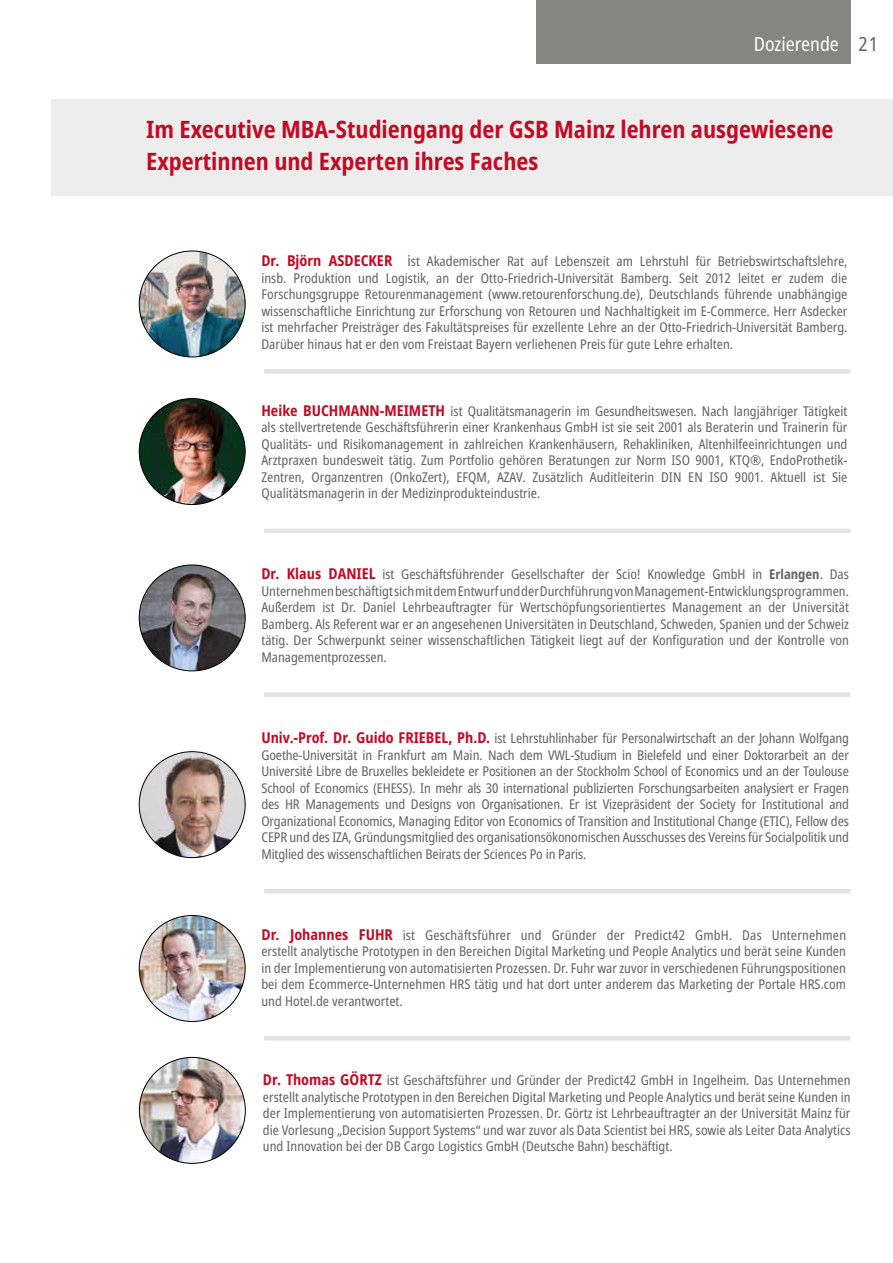
<style>
.page{position:relative;width:893px;height:1263px;background:#fff}
.page>*{position:absolute;margin:0;border:0;box-sizing:border-box;transform-origin:0 0}
.t1{font:700 condensed 24px/32px "Noto Sans";color:#c10b25}
.t2{font:condensed 19.5px "Noto Sans";color:#fff}
.t3{font:condensed 13.5px/16.5px "Noto Sans";color:#646463;text-align:justify}
.s1{color:#646463}
.s2{font-weight:700;font-size:15px;color:#c10b25}
.s3{font-size:15px}
.s4{font-weight:700}
</style>
<div class="page">
<div style="left:536px;top:0;width:314px;height:64px;background:#858584"></div>
<div style="left:51px;top:100px;width:842px;height:96px;background:#ededed"></div>
<div style="left:264px;top:692px;width:586px;height:5px;background:#e3e3e2"></div>
<img style="left:139px;top:565px;width:106px;height:106px;border-radius:53px">
<div style="left:139px;top:399px;width:106px;height:105px;background:#07321c;border-radius:50%"></div>
<img style="left:151px;top:399px;width:82px;height:105px">
<div style="left:264px;top:369px;width:586px;height:5px;background:#e3e3e2"></div>
<hr style="left:264px;top:529px;width:586px;height:4px;background:#e3e3e2">
<hr style="left:264px;top:889px;width:586px;height:4px;background:#e3e3e2">
<hr style="left:264px;top:1036px;width:586px;height:4px;background:#e3e3e2">
<img style="left:139px;top:752px;width:106px;height:106px;border-radius:53px">
<img style="left:139px;top:915px;width:106px;height:106px;border-radius:53px">
<img style="left:139px;top:1057px;width:106px;height:106px;border-radius:53px">
<img style="left:139px;top:251px;width:106px;height:106px;border-radius:53px">
<h2 class="t2" style="left:754px;top:30px;width:126px">Dozierende <span class="s1">21</span></h2>
<h1 class="t1" style="left:146px;top:114px;width:689px">Im Executive MBA-Studiengang der GSB Mainz lehren ausgewiesene<br>Expertinnen und Experten ihres Faches</h1>
<p class="t3" style="left:261px;top:253px;width:588px"><span class="s2">Dr. Björn ASDECKER</span> <span class="s3">i</span>st Akademischer Rat auf Lebenszeit am Lehrstuhl für Betriebswirtschaftslehre, insb. Produktion und Logistik, an der Otto-Friedrich-Universität Bamberg. Seit 2012 leitet er zudem die Forschungsgruppe Retourenmanagement (www.retourenforschung.de), Deutschlands führende unabhängige wissenschaftliche Einrichtung zur Erforschung von Retouren und Nachhaltigkeit im E-Commerce. Herr Asdecker ist mehrfacher Preisträger des Fakultätspreises für exzellente Lehre an der Otto-Friedrich-Universität Bamberg.<br>Darüber hinaus hat er den vom Freistaat Bayern verliehenen Preis für gute Lehre erhalten.</p>
<p class="t3" style="left:261px;top:403px;width:588px"><span class="s2">Heike BUCHMANN-MEIMETH</span> ist Qualitätsmanagerin im Gesundheitswesen. Nach langjähriger Tätigkeit als stellvertretende Geschäftsführerin einer Krankenhaus GmbH ist sie seit 2001 als Beraterin und Trainerin für Qualitäts- und Risikomanagement in zahlreichen Krankenhäusern, Rehakliniken, Altenhilfeeinrichtungen und Arztpraxen bundesweit tätig. Zum Portfolio gehören Beratungen zur Norm ISO 9001, KTQ®, EndoProthetik-Zentren, Organzentren (OnkoZert), EFQM, AZAV. Zusätzlich Auditleiterin DIN EN ISO 9001. Aktuell ist Sie Qualitätsmanagerin in der Medizinprodukteindustrie.</p>
<p class="t3" style="left:261px;top:567px;width:589px"><span class="s2">Dr. Klaus DANIEL</span> ist Geschäftsführender Gesellschafter der Scio! Knowledge GmbH in <span class="s4">Erlangen</span>. Das Unternehmen beschäftigt sich mit dem Entwurf und der Durchführung von Management-Entwicklungsprogrammen.<br>Außerdem ist Dr. Daniel Lehrbeauftragter für Wertschöpfungsorientiertes Management an der Universität Bamberg. Als Referent war er an angesehenen Universitäten in Deutschland, Schweden, Spanien und der Schweiz tätig. Der Schwerpunkt seiner wissenschaftlichen Tätigkeit liegt auf der Konfiguration und der Kontrolle von Managementprozessen.</p>
<p class="t3" style="left:261px;top:730px;width:589px"><span class="s2">Univ.-Prof. Dr. Guido FRIEBEL, Ph.D.</span> ist Lehrstuhlinhaber für Personalwirtschaft an der Johann Wolfgang Goethe-Universität in Frankfurt am Main. Nach dem VWL-Studium in Bielefeld und einer Doktorarbeit an der Université Libre de Bruxelles bekleidete er Positionen an der Stockholm School of Economics und an der Toulouse School of Economics (EHESS). In mehr als 30 international publizierten Forschungsarbeiten analysiert er Fragen des HR Managements und Designs von Organisationen. Er ist Vizepräsident der Society for Institutional and Organizational Economics, Managing Editor von Economics of Transition and Institutional Change (ETIC), Fellow des CEPR und des IZA, Gründungsmitglied des organisationsökonomischen Ausschusses des Vereins für Socialpolitik und Mitglied des wissenschaftlichen Beirats der Sciences Po in Paris.</p>
<p class="t3" style="left:261px;top:927px;width:586px"><span class="s2">Dr. Johannes FUHR</span> ist Geschäftsführer und Gründer der Predict42 GmbH. Das Unternehmen erstellt analytische Prototypen in den Bereichen Digital Marketing und People Analytics und berät seine Kunden in der Implementierung von automatisierten Prozessen. Dr. Fuhr war zuvor in verschiedenen Führungspositionen bei dem Ecommerce-Unternehmen HRS tätig und hat dort unter anderem das Marketing der Portale HRS.com und Hotel.de verantwortet.</p>
<p class="t3" style="left:263px;top:1072px;width:589px"><span class="s2">Dr. Thomas GÖRTZ</span> ist Geschäftsführer und Gründer der Predict42 GmbH in Ingelheim. Das Unternehmen erstellt analytische Prototypen in den Bereichen Digital Marketing und People Analytics und berät seine Kunden in der Implementierung von automatisierten Prozessen. Dr. Görtz ist Lehrbeauftragter an der Universität Mainz für die Vorlesung „Decision Support Systems“ und war zuvor als Data Scientist bei HRS, sowie als Leiter Data Analytics und Innovation bei der DB Cargo Logistics GmbH (Deutsche Bahn) beschäftigt.</p>
</div>
